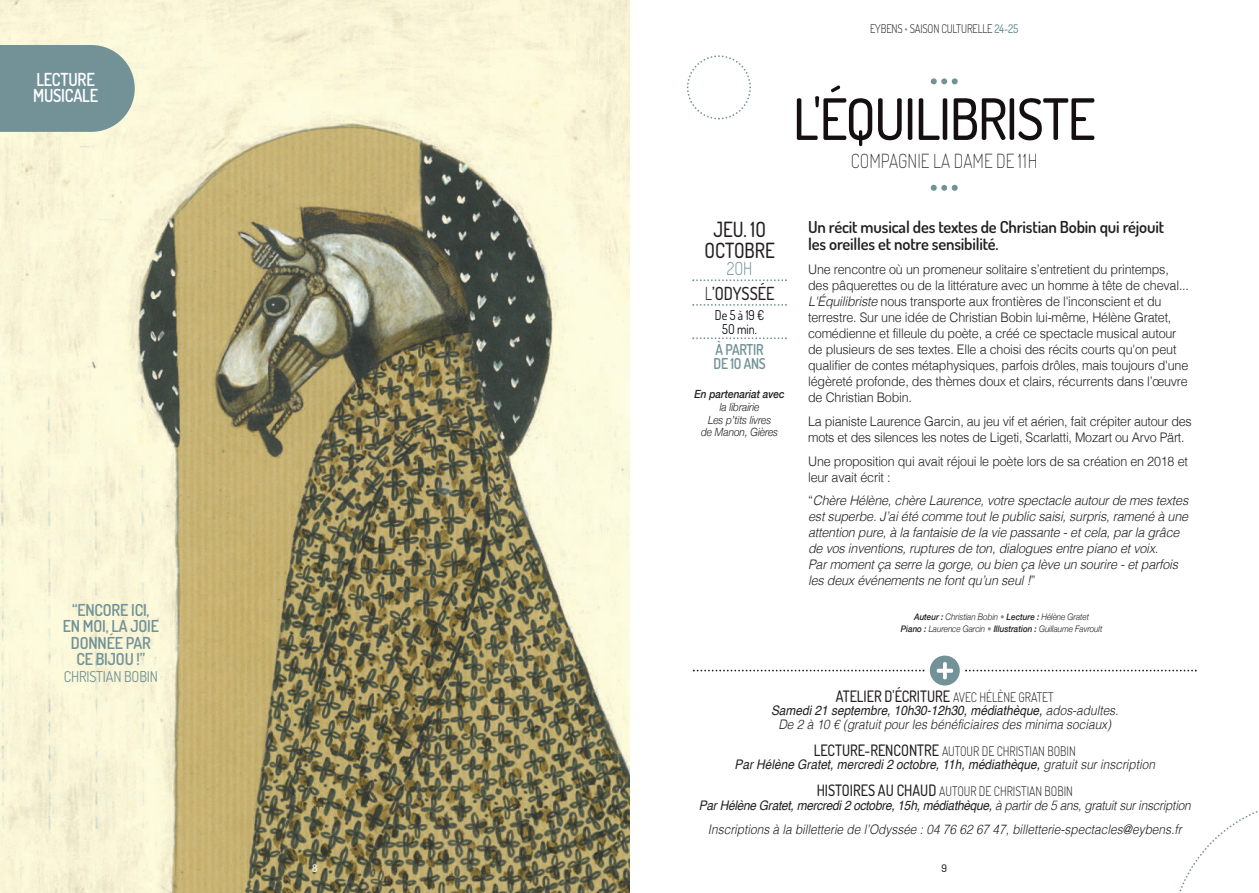
<style>
.page{position:relative;width:1259px;height:893px;background:#fff}
.page>*{position:absolute;margin:0;border:0;box-sizing:border-box;transform-origin:0 0}
.t1{font:500 57px "Dosis";letter-spacing:-.025em;color:#160f11;scale:.95 1}
.t2{font:500 21px/20.4px "Dosis";color:#231f20;text-align:center;scale:.9 1}
.t3{font:200 19.5px "Dosis";color:#231f20;scale:.9 1}
.t4{font:600 18px/16.5px "Dosis";letter-spacing:-.015em;color:#fff;scale:.9 1}
.t5{font:500 18px/24.6px "Dosis";color:#231f20;text-align:center;scale:.9 1}
.t6{font:600 16.5px/17.7px "Dosis";letter-spacing:-.01em;color:#231f20}
.t7{font:600 16.5px/16.5px "Dosis";letter-spacing:-.01em;color:#729298;text-align:center;scale:.95 1}
.t8{font:500 15.75px "Dosis";color:#231f20;scale:.9 1}
.t9{font:15px "Dosis";letter-spacing:-.01em;color:#729298;scale:.95 1}
.t10{font:600 15px/14.4px "Dosis";letter-spacing:-.015em;color:#729298;scale:.9 1}
.t11{font:13.5px/14.4px "Dosis";color:#010811;text-align:center;scale:.9 1}
.t12{font:300 13.2px/16px "Helvetica";letter-spacing:-.015em;color:#231f20;scale:.95 1}
.t13{font:italic 300 13.2px/16px "Helvetica";letter-spacing:-.015em;color:#231f20;scale:.95 1}
.t14{font:italic 300 13.2px/13.5px "Helvetica";letter-spacing:-.015em;color:#231f20;text-align:center;scale:.9 1}
.t15{font:300 13.2px "Dosis";color:#231f20;scale:.9 1}
.t16{font:italic 13.2px "Helvetica";color:#231f20;scale:.9 1}
.t17{font:300 12px "Dosis";letter-spacing:-.015em;color:#231f20;scale:.9 1}
.t18{font:italic 300 11.25px/12.9px "Helvetica Neue";letter-spacing:-.005em;color:#231f20;text-align:center;scale:.9 1}
.t19{font:italic 500 11.25px "Helvetica Neue";letter-spacing:-.005em;color:#231f20;scale:.9 1}
.t20{font:500 10.5px "Dosis";color:#fff}
.t21{font:500 10.5px "Dosis";color:#231f20}
.t22{font:italic 300 9px/11.2px "Helvetica Neue";letter-spacing:-.005em;color:#231f20;text-align:center;scale:.9 1}
.s1{color:#729298}
.s2{font-weight:500;color:#729298}
.s3{font-weight:300;color:#729298}
.s4{font-weight:300}
.s5{font-style:italic}
.s6{font-style:normal}
.s7{font-weight:500}
.s8{font-weight:300;font-size:13.2px}
.s9{font-weight:400}
.s10{font-weight:500;font-size:15.75px}
</style>
<div class="page">
<img style="left:0;top:0;width:629px;height:893px">
<svg style="left:692px;top:279px;width:95px;height:2px"></svg>
<svg style="left:692px;top:304px;width:95px;height:2px"></svg>
<svg style="left:692px;top:337px;width:95px;height:2px"></svg>
<svg style="left:930px;top:78px;width:27px;height:6px"></svg>
<svg style="left:930px;top:185px;width:27px;height:6px"></svg>
<svg style="left:0;top:45px;width:135px;height:87px;background:#7b999c"></svg>
<svg style="left:1179px;top:811px;width:79px;height:81px"></svg>
<svg style="left:686px;top:55px;width:65px;height:65px"></svg>
<svg style="left:693px;top:670px;width:231px;height:1px"></svg>
<svg style="left:965px;top:670px;width:231px;height:1px"></svg>
<div style="left:930px;top:656px;width:29px;height:29px;background:#729298;border-radius:50%"></div>
<svg style="left:936px;top:662px;width:17px;height:21px"></svg>
<h3 class="t4" style="left:33px;top:70px;width:74px">LECTURE<br>MUSICALE</h3>
<p class="t7" style="left:63px;top:601px;width:103px">“ENCORE ICI,<br>EN MOI, LA JOIE<br>DONNÉE PAR<br>CE BIJOU !”</p>
<p class="t9" style="left:64px;top:666px;width:101px">CHRISTIAN BOBIN</p>
<p class="t17" style="left:870px;top:21px;width:166px">EYBENS <span class="s1">•</span> SAISON CULTURELLE <span class="s2">24-25</span></p>
<h1 class="t1" style="left:793px;top:81px;width:320px">L'ÉQUILIBRISTE</h1>
<h3 class="t3" style="left:851px;top:148px;width:209px">COMPAGNIE LA DAME DE 11H</h3>
<h2 class="t2" style="left:704px;top:219px;width:80px">JEU. 1O<br>OCTOBRE</h2>
<h3 class="t5" style="left:705px;top:256px;width:79px"><span class="s3">2OH<br></span><span class="s4">L</span>’ODYSSÉE</h3>
<p class="t11" style="left:715px;top:307px;width:56px">De 5 à 19 €<br>5O min.</p>
<p class="t10" style="left:713px;top:341px;width:60px">À PARTIR<br>DE 1O ANS</p>
<p class="t19" style="left:694px;top:387px;width:102px">En partenariat avec</p>
<p class="t18" style="left:701px;top:400px;width:87px">la librairie<br>Les p’tits livres de Manon, Gières</p>
<p class="t6" style="left:808px;top:217px;width:357px">Un récit musical des textes de Christian Bobin qui réjouit les oreilles et notre sensibilité.</p>
<p class="t12" style="left:808px;top:262px;width:402px">Une rencontre où un promeneur solitaire s’entretient du printemps, des pâquerettes ou de la littérature avec un homme à tête de cheval...<br><span class="s5">L'Équilibriste</span> nous transporte aux frontières de l'inconscient et du terrestre. Sur une idée de Christian Bobin lui-même, Hélène Gratet, comédienne et filleule du poète, a créé ce spectacle musical autour de plusieurs de ses textes. Elle a choisi des récits courts qu'on peut qualifier de contes métaphysiques, parfois drôles, mais toujours d'une légèreté profonde, des thèmes doux et clairs, récurrents dans l’œuvre de Christian Bobin.</p>
<p class="t12" style="left:808px;top:414px;width:405px">La pianiste Laurence Garcin, au jeu vif et aérien, fait crépiter autour des mots et des silences les notes de Ligeti, Scarlatti, Mozart ou Arvo Pärt.</p>
<p class="t12" style="left:808px;top:454px;width:401px">Une proposition qui avait réjoui le poète lors de sa création en 2018 et leur avait écrit :</p>
<p class="t13" style="left:808px;top:494px;width:401px"><span class="s6">“</span>Chère Hélène, chère Laurence, votre spectacle autour de mes textes est superbe. J’ai été comme tout le public saisi, surpris, ramené à une attention pure, à la fantaisie de la vie passante - et cela, par la grâce de vos inventions, ruptures de ton, dialogues entre piano et voix.<br>Par moment ça serre la gorge, ou bien ça lève un sourire - et parfois les deux événements ne font qu’un seul !<span class="s6">”</span></p>
<p class="t22" style="left:901px;top:611px;width:225px"><span class="s7">Auteur :</span> Christian Bobin <span class="s1">•</span> <span class="s7">Lecture :</span> Hélène Gratet<br><span class="s7">Piano :</span> Laurence Garcin <span class="s1">•</span> <span class="s7">Illustration :</span> Guillaume Favroult</p>
<p class="t8" style="left:836px;top:685px;width:244px">ATELIER D'ÉCRITURE <span class="s8">AVEC HÉLÈNE GRATET</span></p>
<p class="t14" style="left:771px;top:705px;width:387px"><span class="s9">Samedi 21 septembre, 10h30-12h30, médiathèque,</span> ados-adultes.<br>De 2 à 10 € (gratuit pour les bénéficiaires des minima sociaux)</p>
<p class="t15" style="left:814px;top:742px;width:292px"><span class="s10">LECTURE-RENCONTRE</span> AUTOUR DE CHRISTIAN BOBIN</p>
<p class="t16" style="left:734px;top:759px;width:469px">Par Hélène Gratet, mercredi 2 octobre, 11h, médiathèque, <span class="s4">gratuit sur inscription</span></p>
<p class="t15" style="left:816px;top:783px;width:286px"><span class="s10">HISTOIRES AU CHAUD</span> AUTOUR DE CHRISTIAN BOBIN</p>
<p class="t14" style="left:699px;top:794px;width:548px;line-height:24px"><span class="s9">Par Hélène Gratet, mercredi 2 octobre, 15h, médiathèque,</span> à partir de 5 ans, gratuit sur inscription<br>Inscriptions à la billetterie de l’Odyssée : 04 76 62 67 47, billetterie-spectacles@eybens.fr</p>
<p class="t20" style="left:312px;top:861px;width:7px">8</p>
<p class="t21" style="left:941px;top:861px;width:7px">9</p>
</div>
